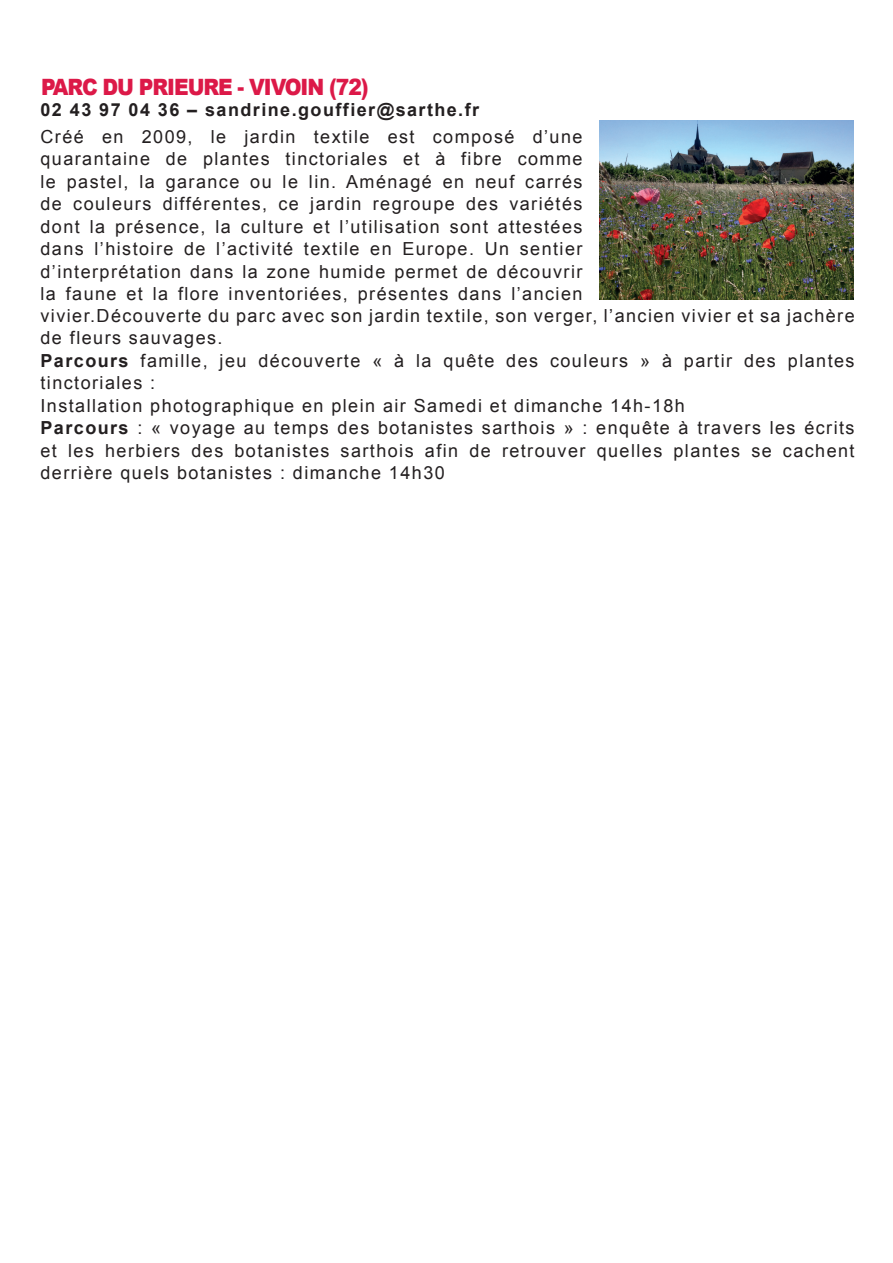
<style>
.page{position:relative;width:893px;height:1263px;background:#fff}
.page>*{position:absolute;margin:0;border:0;box-sizing:border-box;transform-origin:0 0}
.t1{font:900 22.5px "Arial";letter-spacing:-.05em;color:#dc1948;scale:.9 1}
.t2{font:18px/22.4px "Arial";letter-spacing:.08em;color:#231f20}
.t3{font:700 18px "Arial";letter-spacing:.08em;color:#231f20}
.s1{font-weight:700}
</style>
<div class="page">
<img style="left:599px;top:120px;width:254px;height:180px">
<p class="t1" style="left:41px;top:71px;width:366px">PARC DU PRIEURE - VIVOIN (72)</p>
<p class="t3" style="left:41px;top:98px;width:440px">02 43 97 04 36 – sandrine.gouffier@sarthe.fr</p>
<p class="t2" style="left:41px;top:125px;width:816px">Créé en 2009, le jardin textile est composé d’une<br>quarantaine de plantes tinctoriales et à fibre comme<br>le pastel, la garance ou le lin. Aménagé en neuf carrés<br>de couleurs différentes, ce jardin regroupe des variétés<br>dont la présence, la culture et l’utilisation sont attestées<br>dans l’histoire de l’activité textile en Europe. Un sentier<br>d’interprétation dans la zone humide permet de découvrir<br>la faune et la flore inventoriées, présentes dans l’ancien<br>vivier.Découverte du parc avec son jardin textile, son verger, l’ancien vivier et sa jachère de fleurs sauvages.<br><span class="s1">Parcours</span> famille, jeu découverte « à la quête des couleurs » à partir des plantes tinctoriales :<br>Installation photographique en plein air Samedi et dimanche 14h-18h<br><span class="s1">Parcours</span> : « voyage au temps des botanistes sarthois » : enquête à travers les écrits et les herbiers des botanistes sarthois afin de retrouver quelles plantes se cachent derrière quels botanistes : dimanche 14h30</p>
</div>
